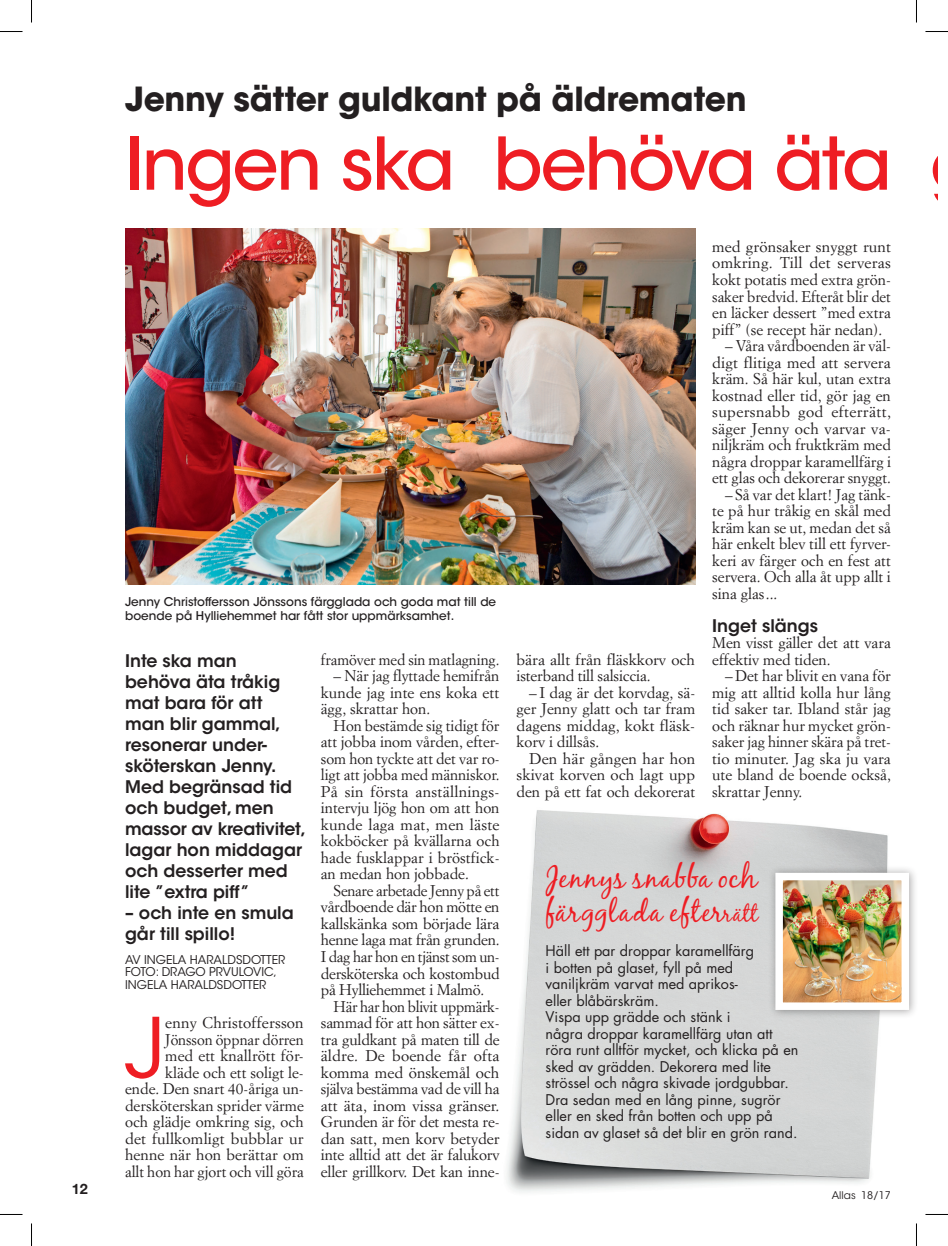
<style>
.page{position:relative;width:948px;height:1246px;background:#fff}
.page>*{position:absolute;margin:0;border:0;box-sizing:border-box;transform-origin:0 0}
._20-body_bröd_anf{font:82.2px "ITC Avant Garde Std";color:#ee1d23}
._00-head_reprubrik{font:500 72px "ITC Avant Garde Std";letter-spacing:-.03em;color:#ee1d23}
._00-head-run_dårrad{font:700 33px "ITC Avant Garde Std";letter-spacing:-.01em;color:#231f20}
._20-body_mellanrubri{font:29.4px/33.6px "Black Jack Pro";letter-spacing:.05em;color:#ee1d23}
._20-body-lead_ingres{font:600 17.25px/21px "ITC Avant Garde Std";color:#231f20}
._20-body_mellanrubri-2{font:600 17.25px "ITC Avant Garde Std";color:#231f20}
._20-body_bröd_indrag{font:15.3px/16.5px "Simoncini Garamond Std";color:#231f20;text-align:justify}
._20-body_bröd_anf-2{font:15.3px/16.5px "Simoncini Garamond Std";color:#231f20;text-align:right}
._60-box_fakta_bröd_i{font:14.4px/16.5px "Futura Std";color:#231f20}
.t1{font:700 14.4px "Helvetica Neue LT Std";color:#231f20}
._50-image-caption_bi{font:500 12px/14.2px "ITC Avant Garde Std";color:#231f20}
._30-byline{font:12px/12.8px "ITC Avant Garde Std";color:#231f20}
.t2{font:10.5px "ITC Avant Garde Std";color:#231f20}
.s1{font-size:23.1px}
</style>
<div class="page">
<img style="left:507px;top:810px;width:430px;height:405px">
<img style="left:125px;top:229px;width:570px;height:355px">
<div style="left:767px;top:865px;width:151px;height:153px;background:#231f20;opacity:.4"></div>
<img style="left:784px;top:881px;width:115px;height:119px">
<div style="left:775px;top:872px;width:133px;height:137px;border:8px solid #fff"></div>
<svg style="left:0;top:31px;width:22px;height:1px"></svg>
<svg style="left:925px;top:31px;width:22px;height:1px"></svg>
<svg style="left:925px;top:1213px;width:12px;height:1px"></svg>
<svg style="left:31px;top:0;width:1px;height:22px"></svg>
<svg style="left:31px;top:1223px;width:1px;height:22px"></svg>
<svg style="left:916px;top:0;width:1px;height:22px"></svg>
<svg style="left:916px;top:1223px;width:1px;height:22px"></svg>
<p class="t1" style="left:72px;top:1179px;width:18px">12</p>
<p class="_00-head-run_dårrad" style="left:125px;top:78px;width:623px">Jenny sätter guldkant på äldrematen</p>
<p class="_00-head_reprubrik" style="left:125px;top:119px;width:768px">Ingen ska behöva äta</p>
<p class="_50-image-caption_bi" style="left:125px;top:594px;width:372px">Jenny Christoffersson Jönssons färgglada och goda mat till de boende på Hylliehemmet har fått stor uppmärksamhet.</p>
<p class="_20-body-lead_ingres" style="left:125px;top:650px;width:182px">Inte ska man behöva äta tråkig mat bara för att man blir gammal, resonerar under&shy;sköterskan Jenny.<br>Med begränsad tid och budget, men massor av kreativitet, lagar hon middagar och desserter med lite ”extra piff ”</p>
<p class="_20-body-lead_ingres" style="left:125px;top:902px;width:170px">– och inte en smula går till spillo!</p>
<p class="_30-byline" style="left:125px;top:952px;width:162px">AV INGELA HARALDSDOTTER<br>FOTO: DRAGO PRVULOVIC,<br>INGELA HARALDSDOTTER</p>
<p class="_20-body_bröd_anf-2" style="left:125px;top:1013px;width:180px">enny Christoffersson<br>Jönsson öppnar dörren<br>med ett knallrött för-<br>kläde och ett soligt le-<br>ende. Den snart 40-åriga un&shy;dersköterskan sprider värme och glädje omkring sig, och det fullkomligt bubblar ur henne när hon berättar om allt hon har gjort och vill göra</p>
<p class="_20-body_bröd_anf" style="left:125px;top:997px;width:42px">J</p>
<p class="_20-body_bröd_anf-2" style="left:321px;top:650px;width:180px">framöver med sin matlagning.</p>
<p class="_20-body_bröd_indrag" style="left:321px;top:667px;width:180px;text-indent:13px">– När jag flyttade hemifrån kunde jag inte ens koka ett ägg, skrattar hon.</p>
<p class="_20-body_bröd_indrag" style="left:321px;top:716px;width:180px;text-align:left;text-indent:13px">Hon bestämde sig tidigt för att jobba inom vården, efter&shy;som hon tyckte att det var ro&shy;ligt att jobba med människor.<br>På sin första anställnings&shy;intervju ljög hon om att hon kunde laga mat, men läste kokböcker på kvällarna och hade fusklappar i bröstfick&shy;an medan hon jobbade.</p>
<p class="_20-body_bröd_indrag" style="left:321px;top:881px;width:180px;text-indent:13px">Senare arbetade Jenny på ett vårdboende där hon mötte en kallskänka som började lära henne laga mat från grunden.<br>I dag har hon en tjänst som un&shy;dersköterska och kostombud på Hylliehemmet i Malmö.</p>
<p class="_20-body_bröd_indrag" style="left:321px;top:997px;width:180px;text-align:left;text-indent:13px">Här har hon blivit uppmärk&shy;sammad för att hon sätter ex&shy;tra guldkant på maten till de äldre. De boende får ofta komma med önskemål och själva bestämma vad de vill ha att äta, inom vissa gränser.<br>Grunden är för det mesta re&shy;dan satt, men korv betyder inte alltid att det är falukorv eller grillkorv. Det kan inne-</p>
<p class="_20-body_bröd_indrag" style="left:516px;top:650px;width:180px">bära allt från fläskkorv och isterband till salsiccia.</p>
<p class="_20-body_bröd_indrag" style="left:516px;top:683px;width:180px;text-indent:13px">– I dag är det korvdag, sä&shy;ger Jenny glatt och tar fram dagens middag, kokt fläsk&shy;korv i dillsås.</p>
<p class="_20-body_bröd_indrag" style="left:516px;top:749px;width:180px;text-indent:13px">Den här gången har hon skivat korven och lagt upp den på ett fat och dekorerat</p>
<p class="_20-body_bröd_indrag" style="left:712px;top:238px;width:180px">med grönsaker snyggt runt omkring. Till det serveras kokt potatis med extra grön&shy;saker bredvid. Efteråt blir det en läcker dessert ”med extra piff” (se recept här nedan).</p>
<p class="_20-body_bröd_indrag" style="left:712px;top:337px;width:180px;text-indent:13px">– Våra vårdboenden är väl&shy;digt flitiga med att servera kräm. Så här kul, utan extra kostnad eller tid, gör jag en supersnabb god efterrätt, säger Jenny och varvar va&shy;niljkräm och fruktkräm med några droppar karamellfärg i ett glas och dekorerar snyggt.</p>
<p class="_20-body_bröd_indrag" style="left:712px;top:485px;width:180px;text-indent:13px">– Så var det klart! Jag tänk&shy;te på hur tråkig en skål med kräm kan se ut, medan det så här enkelt blev till ett fyrver&shy;keri av färger och en fest att servera. Och alla åt upp allt i sina glas ...</p>
<p class="_20-body_mellanrubri-2" style="left:712px;top:614px;width:107px">Inget slängs</p>
<p class="_20-body_bröd_indrag" style="left:712px;top:634px;width:180px">Men visst gäller det att vara effektiv med tiden.</p>
<p class="_20-body_bröd_indrag" style="left:712px;top:667px;width:180px;text-indent:13px">– Det har blivit en vana för mig att alltid kolla hur lång tid saker tar. Ibland står jag och räknar hur mycket grön&shy;saker jag hinner skära på tret&shy;tio minuter. Jag ska ju vara ute bland de boende också, skrattar Jenny.</p>
<p class="_20-body_mellanrubri" style="left:545px;top:860px;width:213px">Jennys snabba och färgglada efter<span class="s1">rätt</span></p>
<p class="_60-box_fakta_bröd_i" style="left:545px;top:942px;width:210px">Häll ett par droppar karamellfärg i botten på glaset, fyll på med vaniljkräm varvat med aprikos&shy;eller blåbärskräm.</p>
<p class="_60-box_fakta_bröd_i" style="left:545px;top:1008px;width:254px">Vispa upp grädde och stänk i<br>några droppar karamellfärg utan att röra runt alltför mycket, och klicka på en sked av grädden. Dekorera med lite strössel och några skivade jordgubbar.</p>
<p class="_60-box_fakta_bröd_i" style="left:545px;top:1091px;width:253px">Dra sedan med en lång pinne, sugrör eller en sked från botten och upp på sidan av glaset så det blir en grön rand.</p>
<p class="t2" style="left:831px;top:1187px;width:61px">Allas 18/17</p>
</div>
